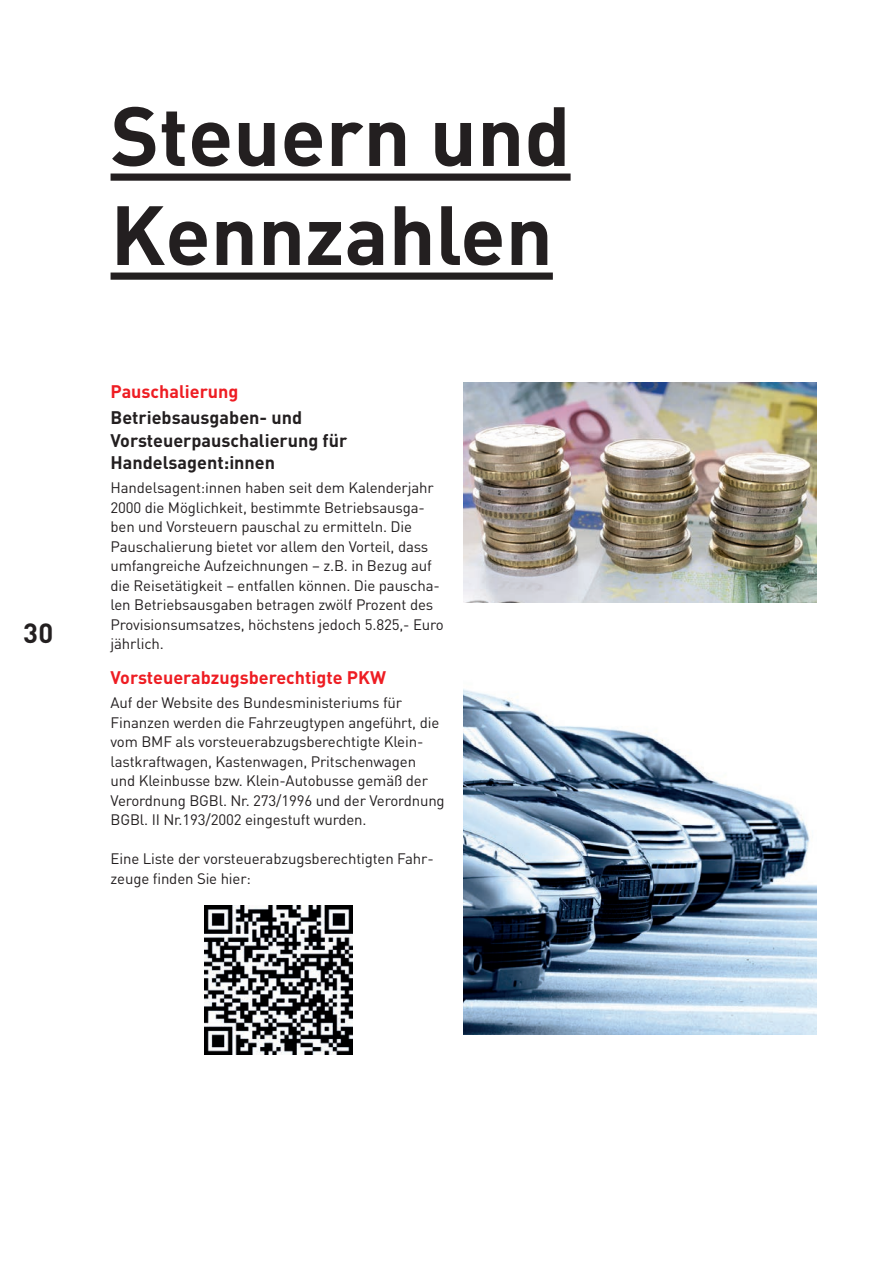
<style>
.page{position:relative;width:893px;height:1263px;background:#fff}
.page>*{position:absolute;margin:0;border:0;box-sizing:border-box;transform-origin:0 0}
.t1{font:700 82.5px/99px "DIN";color:#231f20}
.t2{font:700 27.45px "DIN";color:#231f20}
.t3{font:700 18px/22.5px "DIN";color:#231f20}
.t4{font:700 18px "DIN";color:#ee1d23}
.t5{font:15px/19.5px "DIN";letter-spacing:-.01em;color:#231f20}
</style>
<div class="page">
<div style="left:111px;top:174px;width:460px;height:7px;background:#231f20"></div>
<div style="left:111px;top:273px;width:442px;height:7px;background:#231f20"></div>
<img style="left:204px;top:906px;width:149px;height:148px">
<img style="left:463px;top:383px;width:353px;height:220px">
<img style="left:463px;top:689px;width:353px;height:345px">
<h2 class="t2" style="left:23px;top:615px;width:32px">30</h2>
<h1 class="t1" style="left:111px;top:83px;width:462px">Steuern und<br>Kennzahlen</h1>
<p class="t4" style="left:111px;top:379px;width:130px">Pauschalierung</p>
<p class="t3" style="left:111px;top:406px;width:238px">Betriebsausgaben- und<br>Vorsteuerpauschalierung für<br>Handelsagent:innen</p>
<p class="t5" style="left:111px;top:478px;width:335px">Handelsagent:innen haben seit dem Kalenderjahr 2000 die Möglichkeit, bestimmte Betriebsausga&shy;ben und Vorsteuern pauschal zu ermitteln. Die Pauschalierung bietet vor allem den Vorteil, dass umfangreiche Aufzeichnungen – z.B. in Bezug auf die Reisetätigkeit – entfallen können. Die pauscha&shy;len Betriebsausgaben betragen zwölf Prozent des Provisionsumsatzes, höchstens jedoch 5.825,- Euro jährlich.</p>
<p class="t4" style="left:111px;top:666px;width:277px">Vorsteuerabzugsberechtigte PKW</p>
<p class="t5" style="left:111px;top:693px;width:336px">Auf der Website des Bundesministeriums für Finanzen werden die Fahrzeugtypen angeführt, die vom BMF als vorsteuerabzugsberechtigte Klein&shy;lastkraftwagen, Kastenwagen, Pritschenwagen<br>und Kleinbusse bzw. Klein-Autobusse gemäß der Verordnung BGBl. Nr. 273/1996 und der Verordnung BGBl. II Nr.193/2002 eingestuft wurden.</p>
<p class="t5" style="left:111px;top:849px;width:325px">Eine Liste der vorsteuerabzugsberechtigten Fahr&shy;zeuge finden Sie hier:</p>
</div>
